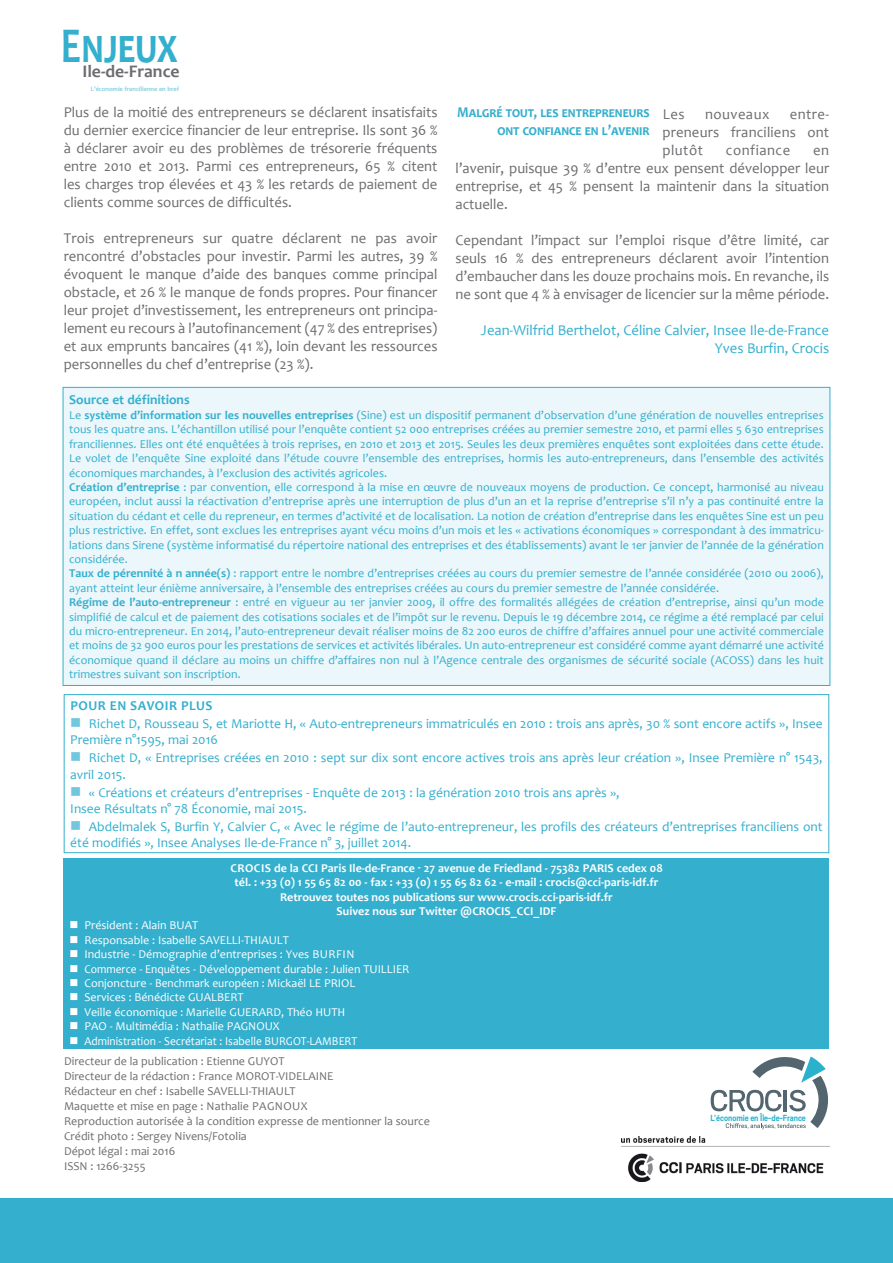
<style>
.page{position:relative;width:893px;height:1263px;background:#fff}
.page>*{position:absolute;margin:0;border:0;box-sizing:border-box;transform-origin:0 0}
.t1{font:700 50.4px "Candara";color:#34afce;scale:.77 1}
.t2{font:700 17.7px "Candara";color:#6c6d70}
.t3{font:15px/18px "Candara";color:#6c6d70;text-align:justify}
.t4{font:15px "Candara";color:#34afce}
.t5{font:700 15px/18px "Candara";letter-spacing:.065em;color:#34afce;text-align:right;scale:.9 1}
.t6{font:15px "Candara";letter-spacing:.035em;color:#6c6d70}
.t7{font:15px "Candara";letter-spacing:.03em;color:#6c6d70}
.t8{font:13.5px/16.2px "Candara";color:#34afce}
.t9{font:700 13.5px "Candara";color:#34afce}
.t10{font:700 13.5px "Candara";letter-spacing:.04em;color:#34afce}
.t11{font:12px/14.4px "Candara";color:#34afce;text-align:justify}
.t12{font:12px "Candara";color:#6c6d70}
.t13{font:12px "Candara";color:#fff}
.t14{font:700 12px "Candara";color:#fff}
.t15{font:12px "Candara";color:#fff;scale:.95 1}
.t16{font:700 9.9px "Scout";color:#2ab2cd;scale:.9 1}
.t17{font:700 6.45px "Candara";color:#85cfe2}
.s1{font-weight:700}
.s2{color:#71c7dd}
</style>
<div class="page">
<div style="left:0;top:1198px;width:893px;height:65px;background:#34afce"></div>
<div style="left:64px;top:858px;width:765px;height:191px;background:#34afce"></div>
<svg style="left:711px;top:1056px;width:118px;height:73px"></svg>
<img style="left:621px;top:1137px;width:208px;height:44px">
<div style="left:64px;top:694px;width:765px;height:159px;border:1px solid #34afce"></div>
<div style="left:63px;top:387px;width:767px;height:298px;background:#ebf7fa"></div>
<h1 class="t1" style="left:61px;top:14px;width:153px">Enjeux</h1>
<h2 class="t2" style="left:82px;top:61px;width:99px">Ile-de-France</h2>
<p class="t17" style="left:91px;top:85px;width:90px">L’économie francilienne en bref</p>
<p class="t3" style="left:64px;top:103px;width:375px">Plus de la moitié des entrepreneurs se déclarent insatisfaits du dernier exercice financier de leur entreprise. Ils sont 36 % à déclarer avoir eu des problèmes de trésorerie fréquents entre 2010 et 2013. Parmi ces entrepreneurs, 65 % citent les charges trop élevées et 43 % les retards de paiement de clients comme sources de difficultés.</p>
<p class="t3" style="left:64px;top:229px;width:375px">Trois entrepreneurs sur quatre déclarent ne pas avoir rencontré d’obstacles pour investir. Parmi les autres, 39 % évoquent le manque d’aide des banques comme principal obstacle, et 26 % le manque de fonds propres. Pour financer leur projet d’investissement, les entrepreneurs ont principa&shy;lement eu recours à l’autofinancement (47 % des entreprises) et aux emprunts bancaires (41 %), loin devant les ressources personnelles du chef d’entreprise (23 %).</p>
<p class="t5" style="left:457px;top:103px;width:215px">Malgré tout, les entrepreneurs ont confiance en l’avenir</p>
<p class="t3" style="left:663px;top:105px;width:23px">Les</p>
<p class="t7" style="left:705px;top:105px;width:66px">nouveaux</p>
<p class="t3" style="left:662px;top:105px;width:168px;text-indent:127px">entre&shy;preneurs franciliens ont plutôt</p>
<p class="t6" style="left:726px;top:141px;width:66px">confiance</p>
<p class="t3" style="left:455px;top:141px;width:375px;text-indent:358px">en l’avenir, puisque 39 % d’entre eux pensent développer leur entreprise, et 45 % pensent la maintenir dans la situation actuelle.</p>
<p class="t3" style="left:455px;top:231px;width:375px">Cependant l’impact sur l’emploi risque d’être limité, car seuls 16 % des entrepreneurs déclarent avoir l’intention d’embaucher dans les douze prochains mois. En revanche, ils ne sont que 4 % à envisager de licencier sur la même période.</p>
<p class="t4" style="left:481px;top:321px;width:350px">Jean-Wilfrid Berthelot, Céline Calvier, Insee Ile-de-France</p>
<p class="t4" style="left:715px;top:339px;width:116px">Yves Burfin, Crocis</p>
<p class="t9" style="left:69px;top:392px;width:122px">Source et définitions</p>
<p class="t11" style="left:69px;top:408px;width:756px">Le <span class="s1">système d’information sur les nouvelles entreprises</span> (Sine) est un dispositif permanent d’observation d’une génération de nouvelles entreprises tous les quatre ans. L’échantillon utilisé pour l’enquête contient 52 000 entreprises créées au premier semestre 2010, et parmi elles 5 630 entreprises franciliennes. Elles ont été enquêtées à trois reprises, en 2010 et 2013 et 2015. Seules les deux premières enquêtes sont exploitées dans cette étude.<br>Le volet de l’enquête Sine exploité dans l’étude couvre l’ensemble des entreprises, hormis les auto-entrepreneurs, dans l’ensemble des activités économiques marchandes, à l’exclusion des activités agricoles.</p>
<p class="t11" style="left:69px;top:480px;width:756px"><span class="s1">Création d’entreprise</span> : par convention, elle correspond à la mise en œuvre de nouveaux moyens de production. Ce concept, harmonisé au niveau européen, inclut aussi la réactivation d’entreprise après une interruption de plus d’un an et la reprise d’entreprise s’il n’y a pas continuité entre la situation du cédant et celle du repreneur, en termes d’activité et de localisation. La notion de création d’entreprise dans les enquêtes Sine est un peu plus restrictive. En effet, sont exclues les entreprises ayant vécu moins d’un mois et les « activations économiques » correspondant à des immatricu&shy;lations dans Sirene (système informatisé du répertoire national des entreprises et des établissements) avant le 1er janvier de l’année de la génération considérée.</p>
<p class="t11" style="left:69px;top:566px;width:756px"><span class="s1">Taux de pérennité à n année(s)</span> : rapport entre le nombre d’entreprises créées au cours du premier semestre de l’année considérée (2010 ou 2006), ayant atteint leur énième anniversaire, à l’ensemble des entreprises créées au cours du premier semestre de l’année considérée.</p>
<p class="t11" style="left:69px;top:595px;width:756px"><span class="s1">Régime de l’auto-entrepreneur</span> : entré en vigueur au 1er janvier 2009, il offre des formalités allégées de création d’entreprise, ainsi qu’un mode simplifié de calcul et de paiement des cotisations sociales et de l’impôt sur le revenu. Depuis le 19 décembre 2014, ce régime a été remplacé par celui du micro-entrepreneur. En 2014, l’auto-entrepreneur devait réaliser moins de 82 200 euros de chiffre d’affaires annuel pour une activité commerciale et moins de 32 900 euros pour les prestations de services et activités libérales. Un auto-entrepreneur est considéré comme ayant démarré une activité économique quand il déclare au moins un chiffre d’affaires non nul à l’Agence centrale des organismes de sécurité sociale (ACOSS) dans les huit trimestres suivant son inscription.</p>
<p class="t10" style="left:71px;top:697px;width:144px">POUR EN SAVOIR PLUS</p>
<p class="t8" style="left:70px;top:715px;width:754px"><span class="s2">■</span> Richet D, Rousseau S, et Mariotte H, « Auto-entrepreneurs immatriculés en 2010 : trois ans après, 30 % sont encore actifs », Insee<br>Première n°1595, mai 2016</p>
<p class="t8" style="left:70px;top:750px;width:754px"><span class="s2">■</span> Richet D, « Entreprises créées en 2010 : sept sur dix sont encore actives trois ans après leur création », Insee Première n° 1543, avril 2015.</p>
<p class="t8" style="left:70px;top:784px;width:551px"><span class="s2">■</span> « Créations et créateurs d’entreprises - Enquête de 2013 : la génération 2010 trois ans après »,</p>
<p class="t8" style="left:70px;top:800px;width:238px">Insee Résultats n° 78 Économie, mai 2015.</p>
<p class="t8" style="left:70px;top:818px;width:754px"><span class="s2">■</span> Abdelmalek S, Burfin Y, Calvier C, « Avec le régime de l’auto-entrepreneur, les profils des créateurs d’entreprises franciliens ont été modifiés », Insee Analyses Ile-de-France n° 3, juillet 2014.</p>
<p class="t14" style="left:230px;top:860px;width:434px">CROCIS de la CCI Paris Ile-de-France - 27 avenue de Friedland - 75382 PARIS cedex 08</p>
<p class="t14" style="left:235px;top:875px;width:425px">tél. : +33 (0) 1 55 65 82 00 - fax : +33 (0) 1 55 65 82 62 - e-mail : crocis@cci-paris-idf.fr</p>
<p class="t14" style="left:280px;top:889px;width:334px">Retrouvez toutes nos publications sur www.crocis.cci-paris-idf.fr</p>
<p class="t14" style="left:337px;top:903px;width:221px">Suivez nous sur Twitter @CROCIS_CCI_IDF</p>
<p class="t13" style="left:70px;top:918px;width:130px">■ Président : Alain BUAT</p>
<p class="t13" style="left:70px;top:932px;width:221px">■ Responsable : Isabelle SAVELLI-THIAULT</p>
<p class="t13" style="left:70px;top:947px;width:286px">■ Industrie - Démographie d’entreprises : Yves BURFIN</p>
<p class="t15" style="left:70px;top:961px;width:359px">■ Commerce - Enquêtes - Développement durable : Julien TUILLIER</p>
<p class="t13" style="left:70px;top:975px;width:287px">■ Conjoncture - Benchmark européen : Mickaël LE PRIOL</p>
<p class="t13" style="left:70px;top:990px;width:176px">■ Services : Bénédicte GUALBERT</p>
<p class="t13" style="left:70px;top:1004px;width:277px">■ Veille économique : Marielle GUERARD, Théo HUTH</p>
<p class="t13" style="left:70px;top:1019px;width:212px">■ PAO - Multimédia : Nathalie PAGNOUX</p>
<p class="t15" style="left:70px;top:1033px;width:304px">■ Administration - Secrétariat : Isabelle BURGOT-LAMBERT</p>
<p class="t12" style="left:64px;top:1053px;width:222px">Directeur de la publication : Etienne GUYOT</p>
<p class="t12" style="left:64px;top:1068px;width:271px">Directeur de la rédaction : France MOROT-VIDELAINE</p>
<p class="t12" style="left:64px;top:1083px;width:233px">Rédacteur en chef : Isabelle SAVELLI-THIAULT</p>
<p class="t12" style="left:64px;top:1098px;width:245px">Maquette et mise en page : Nathalie PAGNOUX</p>
<p class="t12" style="left:64px;top:1113px;width:367px">Reproduction autorisée à la condition expresse de mentionner la source</p>
<p class="t12" style="left:64px;top:1128px;width:184px">Crédit photo : Sergey Nivens/Fotolia</p>
<p class="t12" style="left:64px;top:1143px;width:113px">Dépot légal : mai 2016</p>
<p class="t12" style="left:64px;top:1158px;width:83px">ISSN : 1266-3255</p>
<p class="t16" style="left:711px;top:1112px;width:107px">L’économie en Île-de-France</p>
</div>
